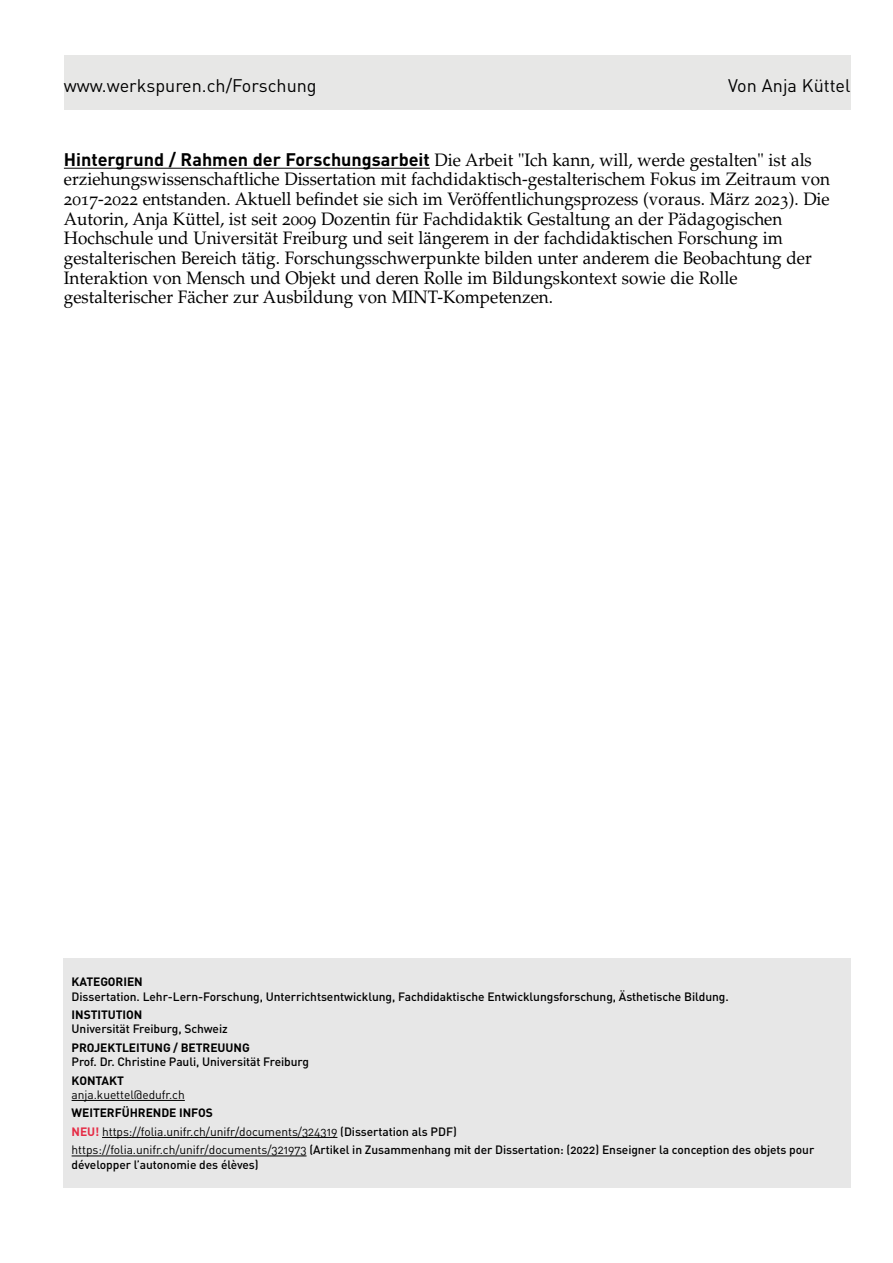
<style>
.page{position:relative;width:893px;height:1263px;background:#fff}
.page>*{position:absolute;margin:0;border:0;box-sizing:border-box;transform-origin:0 0}
.t1{font:18px/19.6px "Palatino LT Std";color:#000;scale:.95 1}
.t2{font:18px "DIN Pro";color:#000}
.t3{font:500 12px/18.5px "DIN Pro";letter-spacing:-.005em;color:#000}
.t4{font:700 12px "DIN Pro";letter-spacing:-.005em;color:#000}
.t5{font:12px "DIN Pro";letter-spacing:-.005em;color:#000}
.s1{font-family:"DIN Pro";font-weight:700}
.s2{font-weight:700}
.s3{font-weight:700;color:#e52c46}
.s4{font-weight:400}
</style>
<div class="page">
<div style="left:64px;top:56px;width:786px;height:54px;background:#e7e7e6"></div>
<hr style="left:64px;top:168px;width:366px;height:1px;background:#000">
<div style="left:63px;top:959px;width:787px;height:229px;background:#e7e7e7"></div>
<hr style="left:72px;top:1100px;width:113px;height:1px;background:#000">
<hr style="left:102px;top:1137px;width:235px;height:1px;background:#000">
<hr style="left:72px;top:1155px;width:235px;height:1px;background:#000">
<p class="t2" style="left:64px;top:73px;width:254px">www.werkspuren.ch/Forschung</p>
<p class="t2" style="left:728px;top:73px;width:124px">Von Anja Küttel</p>
<p class="t1" style="left:64px;top:150px;width:808px"><span class="s1">Hintergrund / Rahmen der Forschungsarbeit</span> Die Arbeit "Ich kann, will, werde gestalten" ist als erziehungswissenschaftliche Dissertation mit fachdidaktisch-gestalterischem Fokus im Zeitraum von 2017-2022 entstanden. Aktuell befindet sie sich im Veröffentlichungsprozess (voraus. März 2023). Die Autorin, Anja Küttel, ist seit 2009 Dozentin für Fachdidaktik Gestaltung an der Pädagogischen Hochschule und Universität Freiburg und seit längerem in der fachdidaktischen Forschung im gestalterischen Bereich tätig. Forschungsschwerpunkte bilden unter anderem die Beobachtung der Interaktion von Mensch und Objekt und deren Rolle im Bildungskontext sowie die Rolle gestalterischer Fächer zur Ausbildung von MINT-Kompetenzen.</p>
<p class="t4" style="left:72px;top:974px;width:73px">KATEGORIEN</p>
<p class="t3" style="left:72px;top:986px;width:659px">Dissertation. Lehr-Lern-Forschung, Unterrichtsentwicklung, Fachdidaktische Entwicklungsforschung, Ästhetische Bildung.</p>
<p class="t4" style="left:72px;top:1006px;width:72px">INSTITUTION</p>
<p class="t3" style="left:72px;top:1019px;width:158px">Universität Freiburg, Schweiz</p>
<p class="t4" style="left:72px;top:1039px;width:180px">PROJEKTLEITUNG / BETREUUNG</p>
<p class="t3" style="left:72px;top:1052px;width:239px">Prof. Dr. Christine Pauli, Universität Freiburg</p>
<p class="t4" style="left:72px;top:1072px;width:54px">KONTAKT</p>
<p class="t5" style="left:72px;top:1086px;width:115px">anja.kuettel@edufr.ch</p>
<p class="t3" style="left:72px;top:1103px;width:744px"><span class="s2">WEITERFÜHRENDE INFOS<br></span><span class="s3">NEU!</span> <span class="s4">https://folia.unifr.ch/unifr/documents/324319</span> (Dissertation als PDF)<br><span class="s4">https://folia.unifr.ch/unifr/documents/321973</span> (Artikel in Zusammenhang mit der Dissertation: (2022) Enseigner la conception des objets pour</p>
<p class="t3" style="left:72px;top:1154px;width:189px">développer l’autonomie des élèves)</p>
</div>
